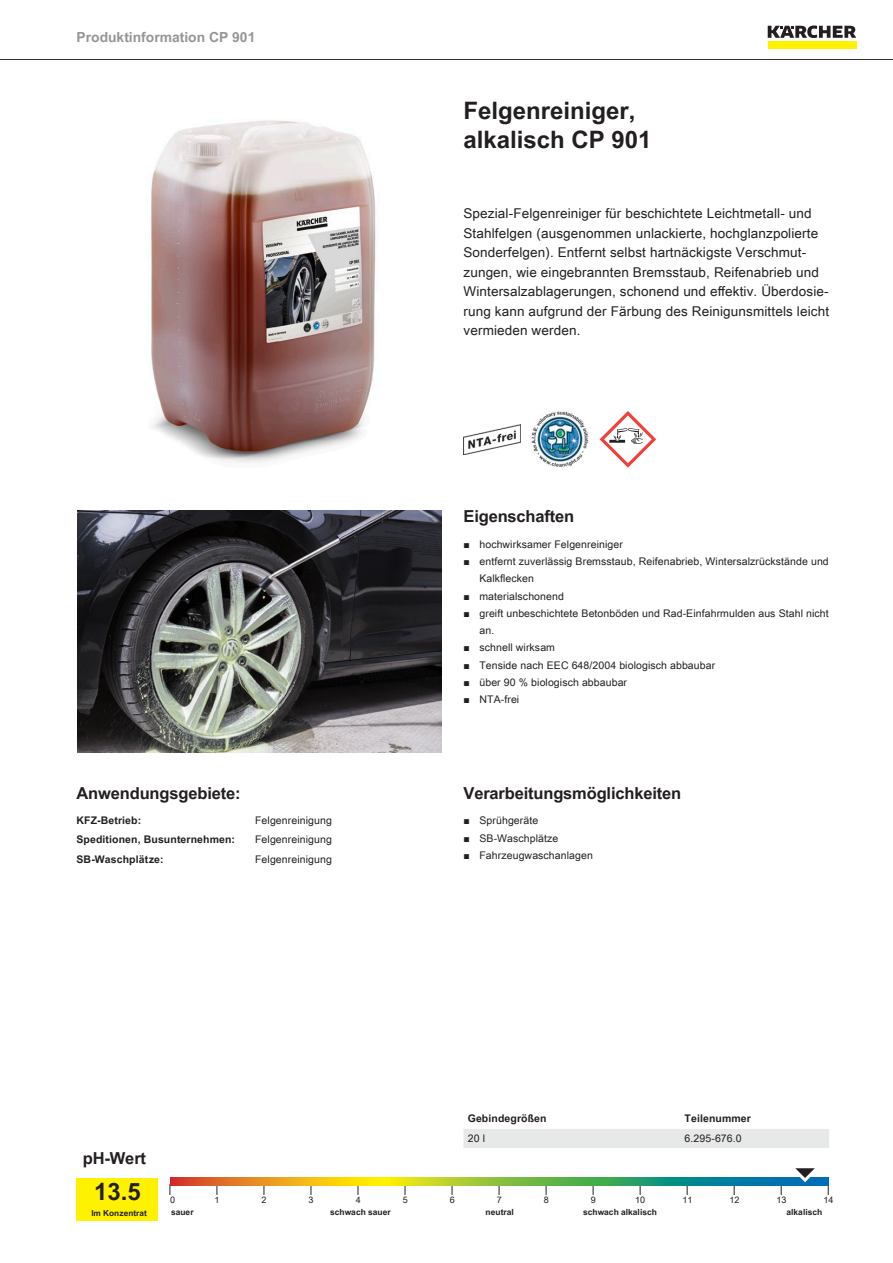
<style>
.page{position:relative;width:893px;height:1263px;background:#fff}
.page>*{position:absolute;margin:0;border:0;box-sizing:border-box;transform-origin:0 0}
.t1{font:700 24px/28.8px "Arial Unicode MS";color:#231f20}
.t2{font:700 16.5px "Arial Unicode MS";letter-spacing:-.01em;color:#231f20}
.t3{font:700 13.8px "Arial Unicode MS";color:#949698}
.t4{font:13.5px/19.5px "Arial Unicode MS";letter-spacing:.01em;color:#231f20}
.t5{font:10.5px/17.2px "Arial Unicode MS";letter-spacing:.01em;color:#231f20}
.t6{font:700 10.5px "Arial Unicode MS";letter-spacing:.01em;color:#231f20}
.t7{font:9px "Arial Unicode MS";color:#231f20}
.t8{font:700 8.4px "Arial Unicode MS";color:#231f20}
.t9{font:700 8.25px "Arial Unicode MS";color:#231f20}
.s1{font-family:"Arial"}
</style>
<div class="page">
<hr style="left:0;top:59px;width:893px;height:1px;background:#231f20">
<div style="left:768px;top:42px;width:88px;height:7px;background:#fff200"></div>
<svg style="left:768px;top:26px;width:88px;height:12px"></svg>
<img style="left:150px;top:120px;width:226px;height:343px">
<img style="left:463px;top:424px;width:57px;height:30px">
<img style="left:531px;top:411px;width:57px;height:56px">
<svg style="left:600px;top:411px;width:56px;height:57px"></svg>
<img style="left:78px;top:510px;width:363px;height:243px">
<div style="left:77px;top:1178px;width:81px;height:42px;background:#fff200"></div>
<svg style="left:170px;top:1178px;width:611px;height:8px;background:#8ca543"></svg>
<svg style="left:781px;top:1168px;width:48px;height:27px"></svg>
<div style="left:463px;top:1129px;width:366px;height:19px;background:#e7e8e8"></div>
<h3 class="t3" style="left:77px;top:27px;width:180px">Produktinformation CP 901</h3>
<h2 class="t2" style="left:77px;top:780px;width:166px">Anwendungsgebiete:</h2>
<p class="t6" style="left:77px;top:812px;width:66px">KFZ-Betrieb:</p>
<p class="t5" style="left:255px;top:811px;width:78px">Felgenreinigung</p>
<p class="t6" style="left:77px;top:832px;width:160px">Speditionen, Busunternehmen:</p>
<p class="t5" style="left:255px;top:831px;width:78px">Felgenreinigung</p>
<p class="t6" style="left:77px;top:851px;width:89px">SB-Waschplätze:</p>
<p class="t5" style="left:255px;top:850px;width:78px">Felgenreinigung</p>
<h1 class="t1" style="left:463px;top:97px;width:190px">Felgenreiniger, alkalisch CP 901</h1>
<p class="t4" style="left:463px;top:203px;width:367px">Spezial-Felgenreiniger für beschichtete Leichtmetall- und Stahlfelgen (ausgenommen unlackierte, hochglanzpolierte Sonderfelgen). Entfernt selbst hartnäckigste Verschmut&shy;zungen, wie eingebrannten Bremsstaub, Reifenabrieb und Wintersalzablagerungen, schonend und effektiv. Überdosie&shy;rung kann aufgrund der Färbung des Reinigunsmittels leicht vermieden werden.</p>
<h2 class="t2" style="left:463px;top:504px;width:112px">Eigenschaften</h2>
<p class="t5" style="left:463px;top:535px;width:161px"><span class="s1">■</span> hochwirksamer Felgenreiniger</p>
<p class="t5" style="left:479px;top:553px;width:351px;text-indent:-16px"><span class="s1">■</span> entfernt zuverlässig Bremsstaub, Reifenabrieb, Wintersalzrückstände und<br>Kalkflecken</p>
<p class="t5" style="left:463px;top:587px;width:102px"><span class="s1">■</span> materialschonend</p>
<p class="t5" style="left:479px;top:604px;width:351px;text-indent:-16px"><span class="s1">■</span> greift unbeschichtete Betonböden und Rad-Einfahrmulden aus Stahl nicht an.</p>
<p class="t5" style="left:463px;top:639px;width:93px"><span class="s1">■</span> schnell wirksam</p>
<p class="t5" style="left:463px;top:656px;width:253px"><span class="s1">■</span> Tenside nach EEC 648/2004 biologisch abbaubar</p>
<p class="t5" style="left:463px;top:673px;width:165px"><span class="s1">■</span> über 90 % biologisch abbaubar</p>
<p class="t5" style="left:463px;top:691px;width:57px"><span class="s1">■</span> NTA-frei</p>
<h2 class="t2" style="left:463px;top:780px;width:219px">Verarbeitungsmöglichkeiten</h2>
<p class="t5" style="left:463px;top:812px;width:76px"><span class="s1">■</span> Sprühgeräte</p>
<p class="t5" style="left:463px;top:829px;width:96px"><span class="s1">■</span> SB-Waschplätze</p>
<p class="t5" style="left:463px;top:846px;width:131px"><span class="s1">■</span> Fahrzeugwaschanlagen</p>
<p class="t6" style="left:468px;top:1111px;width:80px">Gebindegrößen</p>
<p class="t6" style="left:685px;top:1111px;width:68px">Teilenummer</p>
<p class="t5" style="left:468px;top:1129px;width:19px">20 l</p>
<p class="t5" style="left:685px;top:1129px;width:59px">6.295-676.0</p>
<h2 class="t2" style="left:83px;top:1146px;width:65px">pH-Wert</h2>
<h1 class="t1" style="left:94px;top:1178px;width:48px">13.5</h1>
<p class="t7" style="left:170px;top:1193px;width:7px">0</p>
<p class="t7" style="left:215px;top:1193px;width:7px">1</p>
<p class="t7" style="left:262px;top:1193px;width:7px">2</p>
<p class="t7" style="left:309px;top:1193px;width:7px">3</p>
<p class="t7" style="left:356px;top:1193px;width:7px">4</p>
<p class="t7" style="left:403px;top:1193px;width:7px">5</p>
<p class="t7" style="left:450px;top:1193px;width:7px">6</p>
<p class="t7" style="left:497px;top:1193px;width:7px">7</p>
<p class="t7" style="left:544px;top:1193px;width:7px">8</p>
<p class="t7" style="left:591px;top:1193px;width:7px">9</p>
<p class="t7" style="left:635px;top:1193px;width:12px">10</p>
<p class="t7" style="left:682px;top:1193px;width:12px">11</p>
<p class="t7" style="left:729px;top:1193px;width:12px">12</p>
<p class="t7" style="left:776px;top:1193px;width:12px">13</p>
<p class="t7" style="left:823px;top:1193px;width:12px">14</p>
<p class="t9" style="left:91px;top:1207px;width:57px">Im Konzentrat</p>
<p class="t8" style="left:171px;top:1206px;width:24px">sauer</p>
<p class="t8" style="left:330px;top:1206px;width:62px">schwach sauer</p>
<p class="t8" style="left:486px;top:1206px;width:30px">neutral</p>
<p class="t8" style="left:583px;top:1206px;width:75px">schwach alkalisch</p>
<p class="t8" style="left:786px;top:1206px;width:37px">alkalisch</p>
</div>
